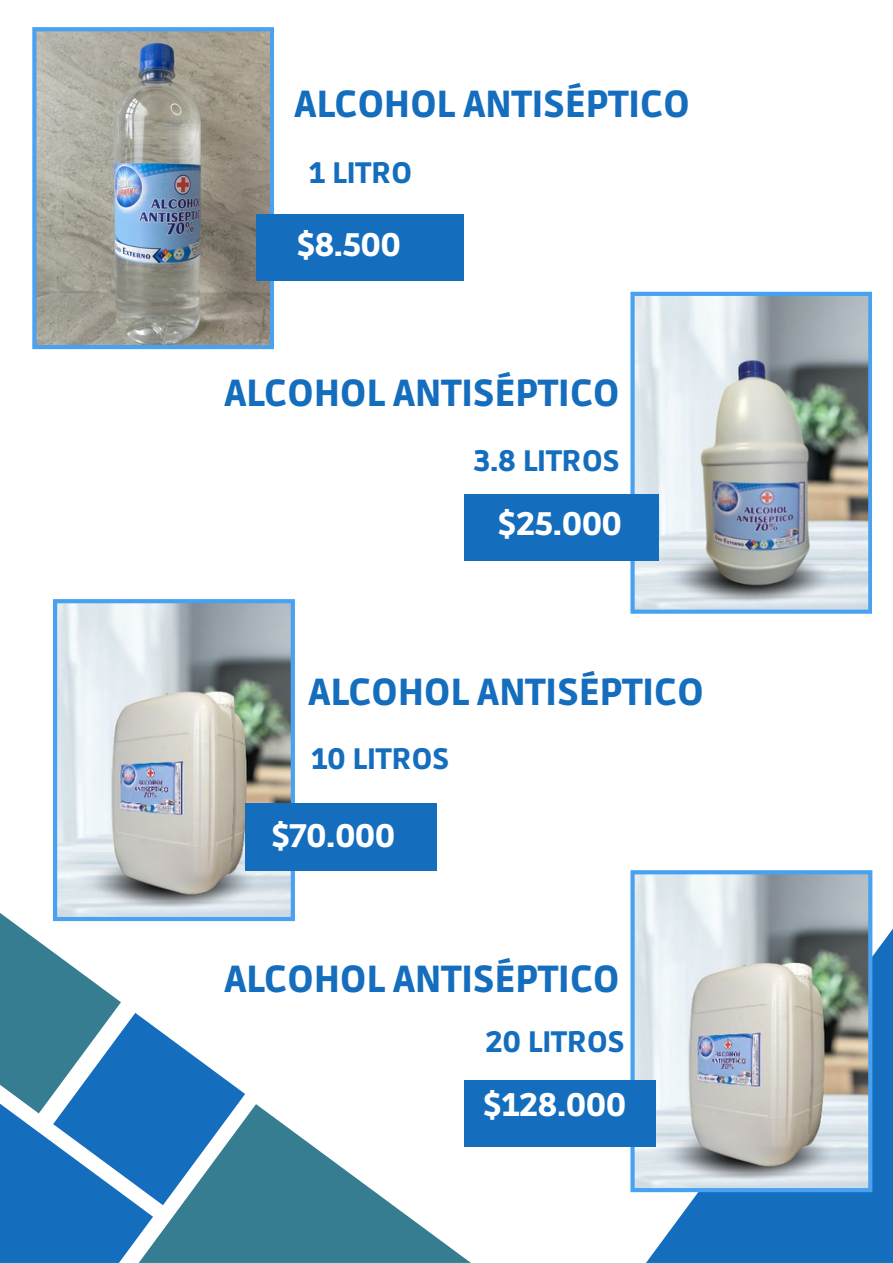
<style>
.page{position:relative;width:893px;height:1264px;background:#fff}
.page>*{position:absolute;margin:0;border:0;box-sizing:border-box;transform-origin:0 0}
.t1{font:900 37.5px "Ruda";color:#146dbd}
.t2{font:900 32.4px "Ruda";color:#fff}
.t3{font:900 29.4px "Ruda";color:#146dbd}
</style>
<div class="page">
<svg style="left:32px;top:27px;width:242px;height:322px;background:#959b9a"></svg>
<svg style="left:245px;top:1104px;width:226px;height:158px;fill:#377d91"></svg>
<svg style="left:646px;top:928px;width:246px;height:334px;background:#2b7cc4"></svg>
<svg style="left:0;top:913px;width:245px;height:349px"></svg>
<img style="left:630px;top:292px;width:242px;height:321px">
<img style="left:53px;top:599px;width:242px;height:322px">
<div style="left:246px;top:803px;width:190px;height:67px;background:#146dbd"></div>
<div style="left:256px;top:214px;width:208px;height:66px;background:#146dbd"></div>
<div style="left:464px;top:494px;width:194px;height:67px;background:#146dbd"></div>
<img style="left:630px;top:870px;width:242px;height:322px">
<div style="left:464px;top:1080px;width:191px;height:66px;background:#146dbd"></div>
<h1 class="t1" style="left:295px;top:83px;width:396px">ALCOHOL ANTISÉPTICO</h1>
<p class="t3" style="left:309px;top:155px;width:105px">1 LITRO</p>
<p class="t2" style="left:297px;top:226px;width:105px">$8.500</p>
<p class="t1" style="left:225px;top:371px;width:396px">ALCOHOL ANTISÉPTICO</p>
<h1 class="t3" style="left:474px;top:444px;width:147px">3.8 LITROS</h1>
<p class="t2" style="left:498px;top:505px;width:125px">$25.000</p>
<h2 class="t1" style="left:309px;top:670px;width:396px">ALCOHOL ANTISÉPTICO</h2>
<p class="t3" style="left:311px;top:741px;width:140px">10 LITROS</p>
<p class="t2" style="left:272px;top:816px;width:124px">$70.000</p>
<p class="t1" style="left:225px;top:957px;width:396px">ALCOHOL ANTISÉPTICO</p>
<h2 class="t3" style="left:485px;top:1024px;width:140px">20 LITROS</h2>
<h1 class="t2" style="left:483px;top:1086px;width:144px">$128.000</h1>
</div>
